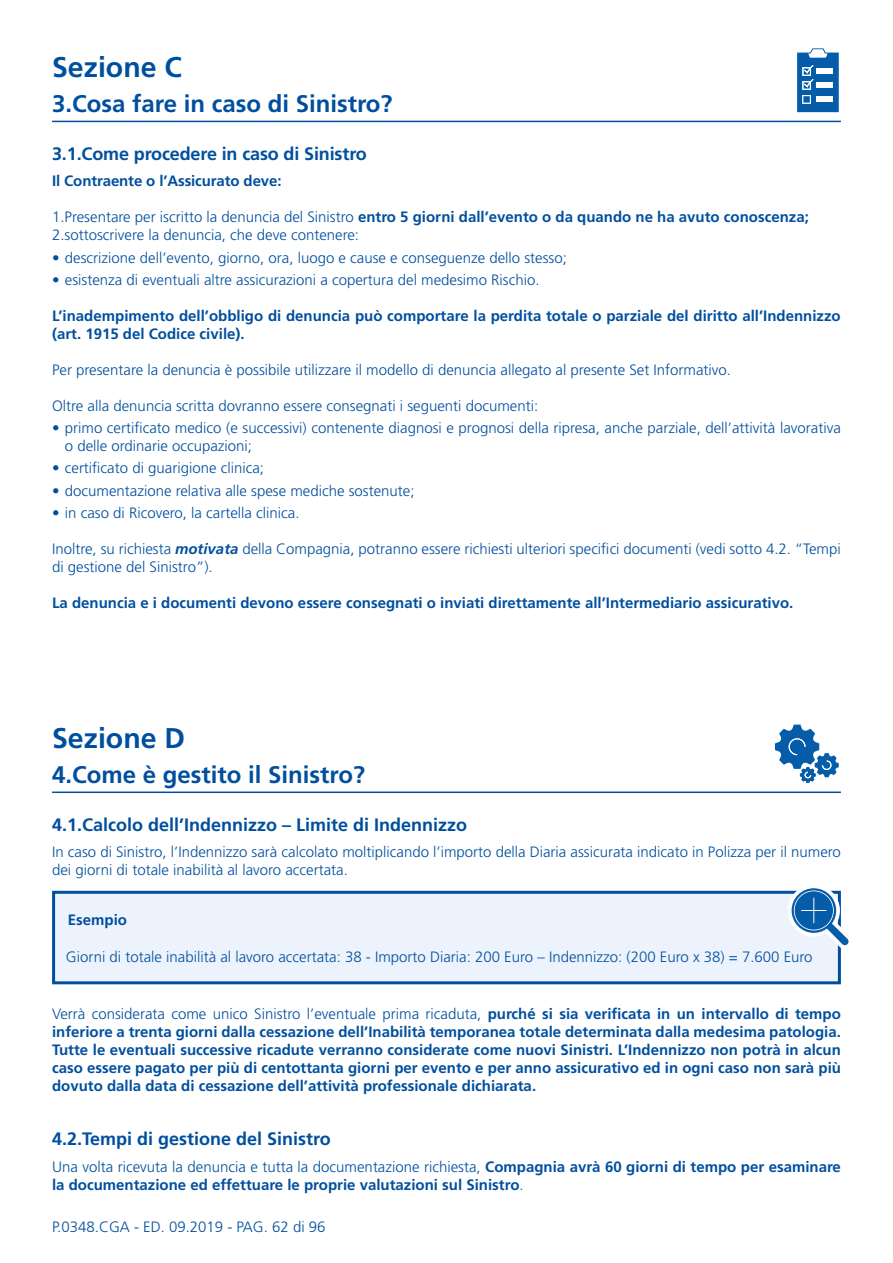
<style>
.page{position:relative;width:893px;height:1263px;background:#fff}
.page>*{position:absolute;margin:0;border:0;box-sizing:border-box;transform-origin:0 0}
.t1{font:700 28.5px "Frutiger";color:#004f9f}
.t2{font:700 24px "Frutiger";color:#004f9f}
.t3{font:700 18px "Frutiger";color:#004f9f}
.t4{font:300 15px/18px "Frutiger";color:#004f9f}
.t5{font:700 15px/18px "Frutiger";color:#004f9f}
.s1{font-weight:700}
.s2{font-weight:700;font-style:italic}
.s3{font-weight:300}
</style>
<div class="page">
<hr style="left:52px;top:121px;width:789px;height:1px;background:#004f9f">
<hr style="left:52px;top:791px;width:789px;height:2px;background:#004f9f">
<svg style="left:797px;top:48px;width:42px;height:64px"></svg>
<svg style="left:775px;top:724px;width:64px;height:59px"></svg>
<div style="left:54px;top:892px;width:785px;height:91px;background:#edf3fc"></div>
<div style="left:52px;top:891px;width:789px;height:93px;border:3px solid #004f9f"></div>
<svg style="left:783px;top:888px;width:66px;height:67px"></svg>
<h1 class="t1" style="left:52px;top:50px;width:131px">Sezione C</h1>
<h2 class="t2" style="left:52px;top:90px;width:342px">3.Cosa fare in caso di Sinistro?</h2>
<p class="t3" style="left:52px;top:143px;width:316px">3.1.Come procedere in caso di Sinistro</p>
<p class="t5" style="left:52px;top:172px;width:231px">Il Contraente o l’Assicurato deve:</p>
<p class="t4" style="left:52px;top:208px;width:758px">1.Presentare per iscritto la denuncia del Sinistro <span class="s1">entro 5 giorni dall’evento o da quando ne ha avuto conoscenza;<br></span>2.sottoscrivere la denuncia, che deve contenere:</p>
<p class="t4" style="left:52px;top:249px;width:516px">• descrizione dell’evento, giorno, ora, luogo e cause e conseguenze dello stesso;</p>
<p class="t4" style="left:52px;top:271px;width:489px">• esistenza di eventuali altre assicurazioni a copertura del medesimo Rischio.</p>
<p class="t5" style="left:52px;top:307px;width:790px">L’inadempimento dell’obbligo di denuncia può comportare la perdita totale o parziale del diritto all’Indennizzo (art. 1915 del Codice civile).</p>
<p class="t4" style="left:52px;top:361px;width:680px">Per presentare la denuncia è possibile utilizzare il modello di denuncia allegato al presente Set Informativo.</p>
<p class="t4" style="left:52px;top:397px;width:488px">Oltre alla denuncia scritta dovranno essere consegnati i seguenti documenti:</p>
<p class="t4" style="left:65px;top:419px;width:778px;text-indent:-13px">• primo certificato medico (e successivi) contenente diagnosi e prognosi della ripresa, anche parziale, dell’attività lavorativa o delle ordinarie occupazioni;</p>
<p class="t4" style="left:52px;top:459px;width:213px">• certificato di guarigione clinica;</p>
<p class="t4" style="left:52px;top:482px;width:364px">• documentazione relativa alle spese mediche sostenute;</p>
<p class="t4" style="left:52px;top:504px;width:249px">• in caso di Ricovero, la cartella clinica.</p>
<p class="t4" style="left:52px;top:540px;width:790px">Inoltre, su richiesta <span class="s2">motivata</span> della Compagnia, potranno essere richiesti ulteriori specifici documenti (vedi sotto 4.2. “Tempi di gestione del Sinistro”).</p>
<p class="t5" style="left:52px;top:594px;width:743px">La denuncia e i documenti devono essere consegnati o inviati direttamente all’Intermediario assicurativo.</p>
<h1 class="t1" style="left:52px;top:721px;width:135px">Sezione D</h1>
<h2 class="t2" style="left:52px;top:760px;width:314px">4.Come è gestito il Sinistro?</h2>
<p class="t3" style="left:52px;top:814px;width:417px">4.1.Calcolo dell’Indennizzo – Limite di Indennizzo</p>
<p class="t4" style="left:52px;top:843px;width:790px">In caso di Sinistro, l’Indennizzo sarà calcolato moltiplicando l’importo della Diaria assicurata indicato in Polizza per il numero dei giorni di totale inabilità al lavoro accertata.</p>
<p class="t5" style="left:68px;top:911px;width:61px">Esempio</p>
<p class="t4" style="left:66px;top:948px;width:748px">Giorni di totale inabilità al lavoro accertata: 38 - Importo Diaria: 200 Euro – Indennizzo: (200 Euro x 38) = 7.600 Euro</p>
<p class="t5" style="left:52px;top:1005px;width:790px;text-align:justify"><span class="s3">Verrà considerata come unico Sinistro l’eventuale prima ricaduta,</span> purché si sia verificata in un intervallo di tempo inferiore a trenta giorni dalla cessazione dell’Inabilità temporanea totale determinata dalla medesima patologia.<br>Tutte le eventuali successive ricadute verranno considerate come nuovi Sinistri. L’Indennizzo non potrà in alcun caso essere pagato per più di centottanta giorni per evento e per anno assicurativo ed in ogni caso non sarà più dovuto dalla data di cessazione dell’attività professionale dichiarata.</p>
<p class="t3" style="left:52px;top:1128px;width:280px">4.2.Tempi di gestione del Sinistro</p>
<p class="t5" style="left:52px;top:1158px;width:790px"><span class="s3">Una volta ricevuta la denuncia e tutta la documentazione richiesta,</span> Compagnia avrà 60 giorni di tempo per esaminare la documentazione ed effettuare le proprie valutazioni sul Sinistro<span class="s3">.</span></p>
<p class="t4" style="left:52px;top:1218px;width:275px">P.0348.CGA - ED. 09.2019 - PAG. 62 di 96</p>
</div>
